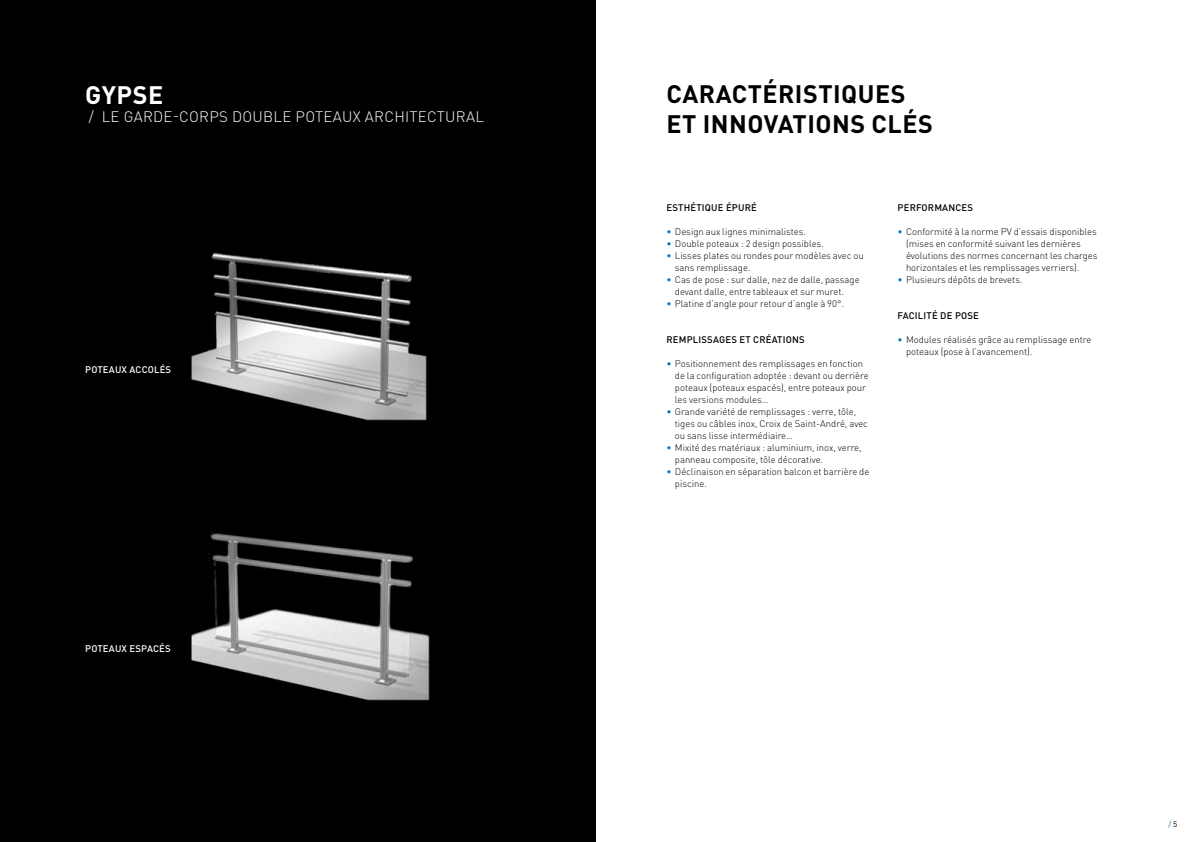
<style>
.page{position:relative;width:1191px;height:842px;background:#fff}
.page>*{position:absolute;margin:0;border:0;box-sizing:border-box;transform-origin:0 0}
.t1{font:700 25px/30px "DIN Pro";letter-spacing:.02em;color:#000}
.t2{font:700 25px "DIN Pro";letter-spacing:.02em;color:#fff}
.t3{font:300 15px "DIN Pro";letter-spacing:.02em;color:#fff}
.t4{font:300 9.5px/12px "DIN Pro";color:#000}
.t5{font:500 9.5px "DIN Pro";letter-spacing:.02em;color:#000}
.t6{font:500 9.5px "DIN Pro";letter-spacing:.02em;color:#fff}
.t7{font:8px "DIN Pro";color:#006eb7}
.s1{color:#006eb7}
.s2{color:#000}
</style>
<div class="page">
<img style="left:0;top:0;width:595px;height:842px">
<h1 class="t2" style="left:85px;top:74px;width:79px">GYPSE</h1>
<h2 class="t3" style="left:89px;top:105px;width:396px">/ LE GARDE-CORPS DOUBLE POTEAUX ARCHITECTURAL</h2>
<p class="t6" style="left:85px;top:362px;width:88px">POTEAUX ACCOLÉS</p>
<p class="t6" style="left:85px;top:641px;width:87px">POTEAUX ESPACÉS</p>
<h1 class="t1" style="left:666px;top:76px;width:268px">CARACTÉRISTIQUES<br>ET INNOVATIONS CLÉS</h1>
<p class="t5" style="left:666px;top:200px;width:92px">ESTHÉTIQUE ÉPURÉ</p>
<p class="t4" style="left:666px;top:225px;width:141px"><span class="s1">•</span> Design aux lignes minimalistes.</p>
<p class="t4" style="left:666px;top:237px;width:159px"><span class="s1">•</span> Double poteaux : 2 design possibles.</p>
<p class="t4" style="left:675px;top:249px;width:190px;text-indent:-9px"><span class="s1">•</span> Lisses plates ou rondes pour modèles avec ou sans remplissage.</p>
<p class="t4" style="left:675px;top:273px;width:186px;text-indent:-9px"><span class="s1">•</span> Cas de pose : sur dalle, nez de dalle, passage devant dalle, entre tableaux et sur muret.</p>
<p class="t4" style="left:666px;top:297px;width:179px"><span class="s1">•</span> Platine d’angle pour retour d’angle à 90°.</p>
<p class="t5" style="left:666px;top:332px;width:140px">REMPLISSAGES ET CRÉATIONS</p>
<p class="t4" style="left:675px;top:357px;width:195px;text-indent:-9px"><span class="s1">•</span> Positionnement des remplissages en fonction de la configuration adoptée : devant ou derrière poteaux (poteaux espacés), entre poteaux pour les versions modules…</p>
<p class="t4" style="left:675px;top:405px;width:195px;text-indent:-9px"><span class="s1">•</span> Grande variété de remplissages : verre, tôle, tiges ou câbles inox, Croix de Saint-André, avec ou sans lisse intermédiaire…</p>
<p class="t4" style="left:675px;top:441px;width:188px;text-indent:-9px"><span class="s1">•</span> Mixité des matériaux : aluminium, inox, verre, panneau composite, tôle décorative.</p>
<p class="t4" style="left:675px;top:465px;width:196px;text-indent:-9px"><span class="s1">•</span> Déclinaison en séparation balcon et barrière de piscine.</p>
<p class="t5" style="left:897px;top:200px;width:77px">PERFORMANCES</p>
<p class="t4" style="left:906px;top:225px;width:193px;text-indent:-9px"><span class="s1">•</span> Conformité à la norme PV d’essais disponibles (mises en conformité suivant les dernières évolutions des normes concernant les charges horizontales et les remplissages verriers).</p>
<p class="t4" style="left:897px;top:273px;width:126px"><span class="s1">•</span> Plusieurs dépôts de brevets.</p>
<p class="t5" style="left:897px;top:308px;width:83px">FACILITÉ DE POSE</p>
<p class="t4" style="left:906px;top:333px;width:187px;text-indent:-9px"><span class="s1">•</span> Modules réalisés grâce au remplissage entre poteaux (pose à l’avancement).</p>
<p class="t7" style="left:1168px;top:818px;width:11px">/ <span class="s2">5</span></p>
</div>
